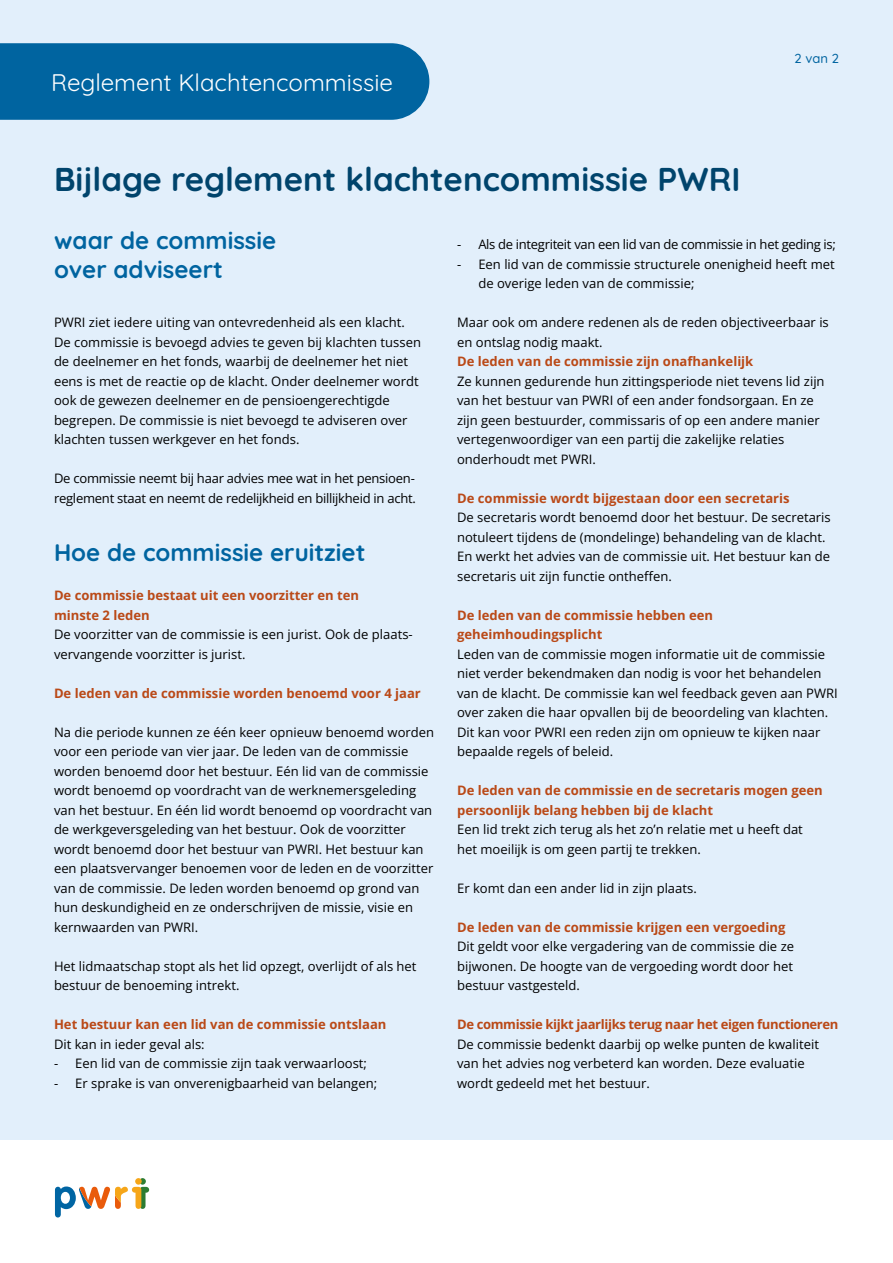
<style>
.page{position:relative;width:893px;height:1263px;background:#fff}
.page>*{position:absolute;margin:0;border:0;box-sizing:border-box;transform-origin:0 0}
.t1{font:700 33px "Quicksand";color:#00446c}
.t2{font:700 24px/28.5px "Quicksand";color:#0064a0}
.t3{font:24px "Quicksand";color:#fff}
.t4{font:13.05px/19.5px "Open Sans";color:#000}
.t5{font:700 13.05px/19.5px "Open Sans";color:#ba4917}
.t6{font:13.05px/19.5px "Open Sans";letter-spacing:-.02em;color:#000}
.t7{font:13.05px "Open Sans";letter-spacing:-.025em;color:#000}
.t8{font:700 13.05px "Open Sans";letter-spacing:-.03em;color:#ba4917}
.t9{font:500 13.05px "Quicksand";color:#0064a0}
</style>
<div class="page">
<div style="left:0;top:0;width:893px;height:1140px;background:#e2effb"></div>
<div style="left:0;top:43px;width:429px;height:77px;background:#0064a0"></div>
<div style="left:139px;top:1178px;width:7px;height:7px;background:#2d7c33;border-radius:50%"></div>
<div style="left:135px;top:1178px;width:7px;height:7px;background:#f6a619;border-radius:50%"></div>
<svg style="left:55px;top:1186px;width:94px;height:31px"></svg>
<h2 class="t3" style="left:51px;top:64px;width:344px">Reglement Klachtencommissie</h2>
<h1 class="t1" style="left:54px;top:151px;width:688px">Bijlage reglement klachtencommissie PWRI</h1>
<p class="t9" style="left:794px;top:48px;width:46px">2 van 2</p>
<h2 class="t2" style="left:54px;top:224px;width:224px">waar de commissie over adviseert</h2>
<p class="t4" style="left:54px;top:312px;width:369px">PWRI ziet iedere uiting van ontevredenheid als een klacht.<br>De commissie is bevoegd advies te geven bij klachten tussen de deelnemer en het fonds, waarbij de deelnemer het niet eens is met de reactie op de klacht. Onder deelnemer wordt ook de gewezen deelnemer en de pensioengerechtigde begrepen. De commissie is niet bevoegd te adviseren over klachten tussen werkgever en het fonds.</p>
<p class="t6" style="left:54px;top:468px;width:363px">De commissie neemt bij haar advies mee wat in het pensioen&shy;reglement staat en neemt de redelijkheid en billijkheid in acht.</p>
<h2 class="t2" style="left:54px;top:536px;width:313px">Hoe de commissie eruitziet</h2>
<p class="t5" style="left:54px;top:585px;width:307px">De commissie bestaat uit een voorzitter en ten minste 2 leden</p>
<p class="t4" style="left:54px;top:624px;width:360px">De voorzitter van de commissie is een jurist. Ook de plaats&shy;vervangende voorzitter is jurist.</p>
<p class="t5" style="left:54px;top:683px;width:368px">De leden van de commissie worden benoemd voor 4 jaar</p>
<p class="t4" style="left:54px;top:722px;width:382px">Na die periode kunnen ze één keer opnieuw benoemd worden voor een periode van vier jaar. De leden van de commissie worden benoemd door het bestuur. Eén lid van de commissie wordt benoemd op voordracht van de werknemersgeleding van het bestuur. En één lid wordt benoemd op voordracht van de werkgeversgeleding van het bestuur. Ook de voorzitter wordt benoemd door het bestuur van PWRI. Het bestuur kan een plaatsvervanger benoemen voor de leden en de voorzitter van de commissie. De leden worden benoemd op grond van hun deskundigheid en ze onderschrijven de missie, visie en kernwaarden van PWRI.</p>
<p class="t4" style="left:54px;top:956px;width:364px">Het lidmaatschap stopt als het lid opzegt, overlijdt of als het bestuur de benoeming intrekt.</p>
<p class="t5" style="left:54px;top:1014px;width:334px">Het bestuur kan een lid van de commissie ontslaan</p>
<p class="t4" style="left:54px;top:1034px;width:152px">Dit kan in ieder geval als:</p>
<p class="t4" style="left:54px;top:1053px;width:315px">- Een lid van de commissie zijn taak verwaarloost;</p>
<p class="t4" style="left:54px;top:1073px;width:325px">- Er sprake is van onverenigbaarheid van belangen;</p>
<p class="t7" style="left:457px;top:235px;width:380px">- Als de integriteit van een lid van de commissie in het geding is;</p>
<p class="t4" style="left:478px;top:254px;width:358px;text-indent:-21px">- Een lid van de commissie structurele onenigheid heeft met de overige leden van de commissie;</p>
<p class="t4" style="left:457px;top:312px;width:373px">Maar ook om andere redenen als de reden objectiveerbaar is en ontslag nodig maakt.</p>
<p class="t5" style="left:457px;top:351px;width:298px">De leden van de commissie zijn onafhankelijk</p>
<p class="t4" style="left:457px;top:371px;width:369px">Ze kunnen gedurende hun zittingsperiode niet tevens lid zijn van het bestuur van PWRI of een ander fondsorgaan. En ze zijn geen bestuurder, commissaris of op een andere manier vertegenwoordiger van een partij die zakelijke relaties onderhoudt met PWRI.</p>
<p class="t5" style="left:457px;top:488px;width:334px">De commissie wordt bijgestaan door een secretaris</p>
<p class="t4" style="left:457px;top:507px;width:375px">De secretaris wordt benoemd door het bestuur. De secretaris notuleert tijdens de (mondelinge) behandeling van de klacht.<br>En werkt het advies van de commissie uit. Het bestuur kan de secretaris uit zijn functie ontheffen.</p>
<p class="t5" style="left:457px;top:605px;width:257px">De leden van de commissie hebben een geheimhoudingsplicht</p>
<p class="t4" style="left:457px;top:644px;width:382px">Leden van de commissie mogen informatie uit de commissie niet verder bekendmaken dan nodig is voor het behandelen van de klacht. De commissie kan wel feedback geven aan PWRI over zaken die haar opvallen bij de beoordeling van klachten.<br>Dit kan voor PWRI een reden zijn om opnieuw te kijken naar bepaalde regels of beleid.</p>
<p class="t5" style="left:457px;top:780px;width:367px">De leden van de commissie en de secretaris mogen geen persoonlijk belang hebben bij de klacht</p>
<p class="t4" style="left:457px;top:819px;width:347px">Een lid trekt zich terug als het zo’n relatie met u heeft dat het moeilijk is om geen partij te trekken.</p>
<p class="t4" style="left:457px;top:878px;width:241px">Er komt dan een ander lid in zijn plaats.</p>
<p class="t5" style="left:457px;top:917px;width:330px">De leden van de commissie krijgen een vergoeding</p>
<p class="t4" style="left:457px;top:936px;width:338px;text-align:justify">Dit geldt voor elke vergadering van de commissie die ze bijwonen. De hoogte van de vergoeding wordt door het bestuur vastgesteld.</p>
<p class="t8" style="left:457px;top:1015px;width:383px">De commissie kijkt jaarlijks terug naar het eigen functioneren</p>
<p class="t4" style="left:457px;top:1034px;width:363px">De commissie bedenkt daarbij op welke punten de kwaliteit van het advies nog verbeterd kan worden. Deze evaluatie wordt gedeeld met het bestuur.</p>
</div>
